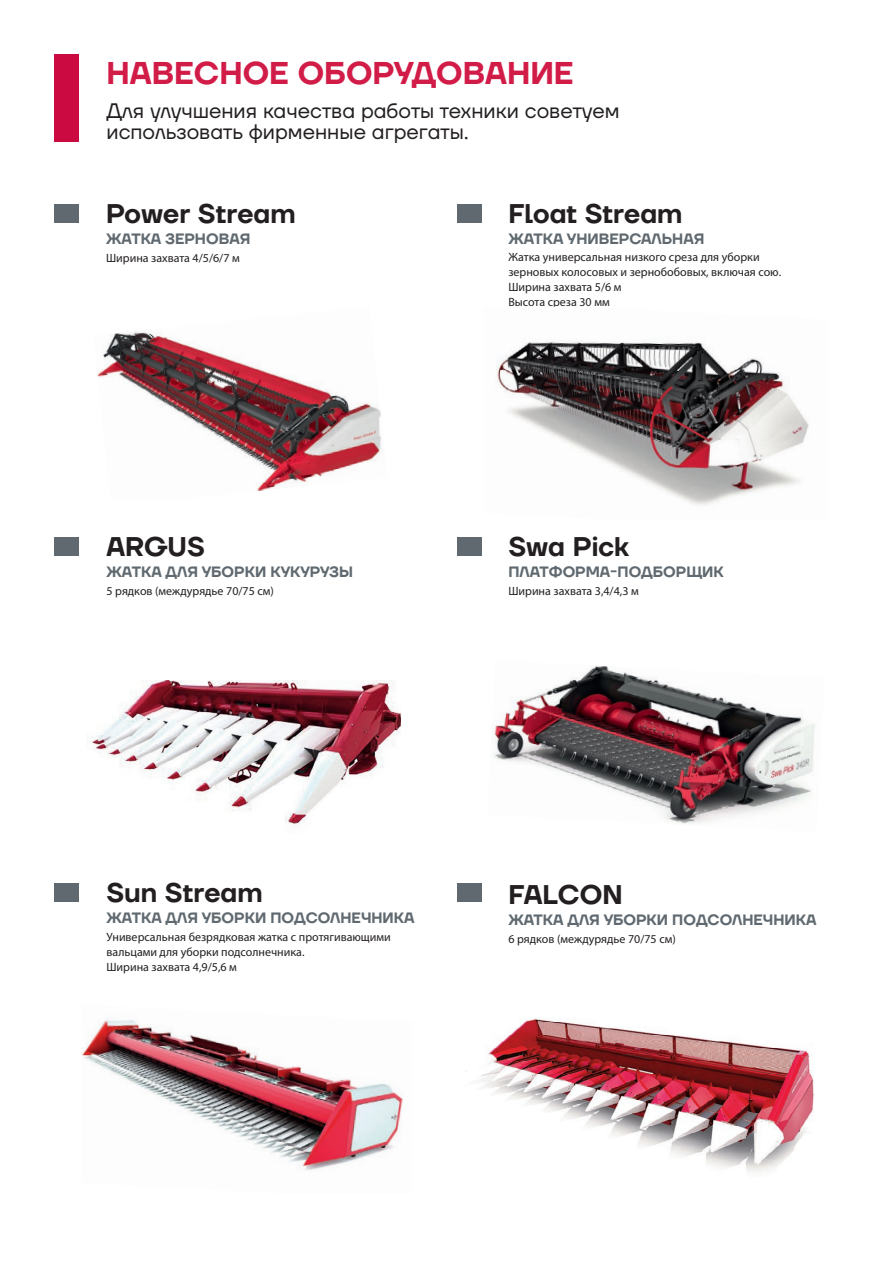
<style>
.page{position:relative;width:893px;height:1263px;background:#fff}
.page>*{position:absolute;margin:0;border:0;box-sizing:border-box;transform-origin:0 0}
.t1{font:600 31.5px "TT Firs Neue";color:#d21c48}
.t2{font:600 27px "TT Firs Neue";color:#231f20}
.t3{font:21px/21px "TT Firs Neue";color:#231f20}
.t4{font:600 15px "TT Firs Neue";color:#5f696f}
.t5{font:12px/15px "Myriad Pro";color:#231f20}
</style>
<div class="page">
<div style="left:54px;top:54px;width:24px;height:87px;background:#ca0a40"></div>
<div style="left:54px;top:204px;width:24px;height:19px;background:#5f696f"></div>
<div style="left:54px;top:537px;width:24px;height:19px;background:#5f696f"></div>
<img style="left:97px;top:332px;width:284px;height:159px">
<img style="left:86px;top:681px;width:315px;height:145px">
<div style="left:54px;top:883px;width:24px;height:19px;background:#5f696f"></div>
<img style="left:479px;top:1019px;width:335px;height:153px">
<img style="left:82px;top:1020px;width:321px;height:151px">
<div style="left:457px;top:883px;width:24px;height:19px;background:#5f696f"></div>
<div style="left:457px;top:204px;width:24px;height:19px;background:#5f696f"></div>
<img style="left:497px;top:341px;width:312px;height:165px">
<div style="left:457px;top:537px;width:24px;height:19px;background:#5f696f"></div>
<img style="left:492px;top:666px;width:323px;height:158px">
<h1 class="t1" style="left:106px;top:51px;width:469px">НАВЕСНОЕ ОБОРУДОВАНИЕ</h1>
<h3 class="t3" style="left:106px;top:100px;width:515px">Для улучшения качества работы техники советуем использовать фирменные агрегаты.</h3>
<h2 class="t2" style="left:106px;top:195px;width:191px">Power Stream</h2>
<p class="t4" style="left:106px;top:229px;width:146px">ЖАТКА ЗЕРНОВАЯ</p>
<p class="t5" style="left:106px;top:250px;width:135px">Ширина захвата 4/5/6/7 м</p>
<h2 class="t2" style="left:106px;top:528px;width:100px">ARGUS</h2>
<p class="t4" style="left:106px;top:561px;width:248px">ЖАТКА ДЛЯ УБОРКИ КУКУРУЗЫ</p>
<p class="t5" style="left:106px;top:583px;width:169px">5 рядков (междурядье 70/75 см)</p>
<h2 class="t2" style="left:508px;top:195px;width:176px">Float Stream</h2>
<p class="t4" style="left:508px;top:228px;width:198px">ЖАТКА УНИВЕРСАЛЬНАЯ</p>
<p class="t5" style="left:508px;top:250px;width:274px">Жатка универсальная низкого среза для уборки зерновых колосовых и зернобобовых, включая сою.<br>Ширина захвата 5/6 м<br>Высота среза 30 мм</p>
<h2 class="t2" style="left:508px;top:528px;width:122px">Swa Pick</h2>
<p class="t4" style="left:508px;top:561px;width:217px">ПЛАТФОРМА-ПОДБОРЩИК</p>
<p class="t5" style="left:508px;top:583px;width:132px">Ширина захвата 3,4/4,3 м</p>
<h2 class="t2" style="left:106px;top:874px;width:158px">Sun Stream</h2>
<p class="t4" style="left:106px;top:908px;width:310px">ЖАТКА ДЛЯ УБОРКИ ПОДСОЛНЕЧНИКА</p>
<p class="t5" style="left:106px;top:929px;width:286px">Универсальная безрядковая жатка с протягивающими вальцами для уборки подсолнечника.<br>Ширина захвата 4,9/5,6 м</p>
<h2 class="t2" style="left:508px;top:876px;width:116px">FALCON</h2>
<p class="t4" style="left:508px;top:909px;width:310px">ЖАТКА ДЛЯ УБОРКИ ПОДСОЛНЕЧНИКА</p>
<p class="t5" style="left:508px;top:931px;width:169px">6 рядков (междурядье 70/75 см)</p>
</div>
